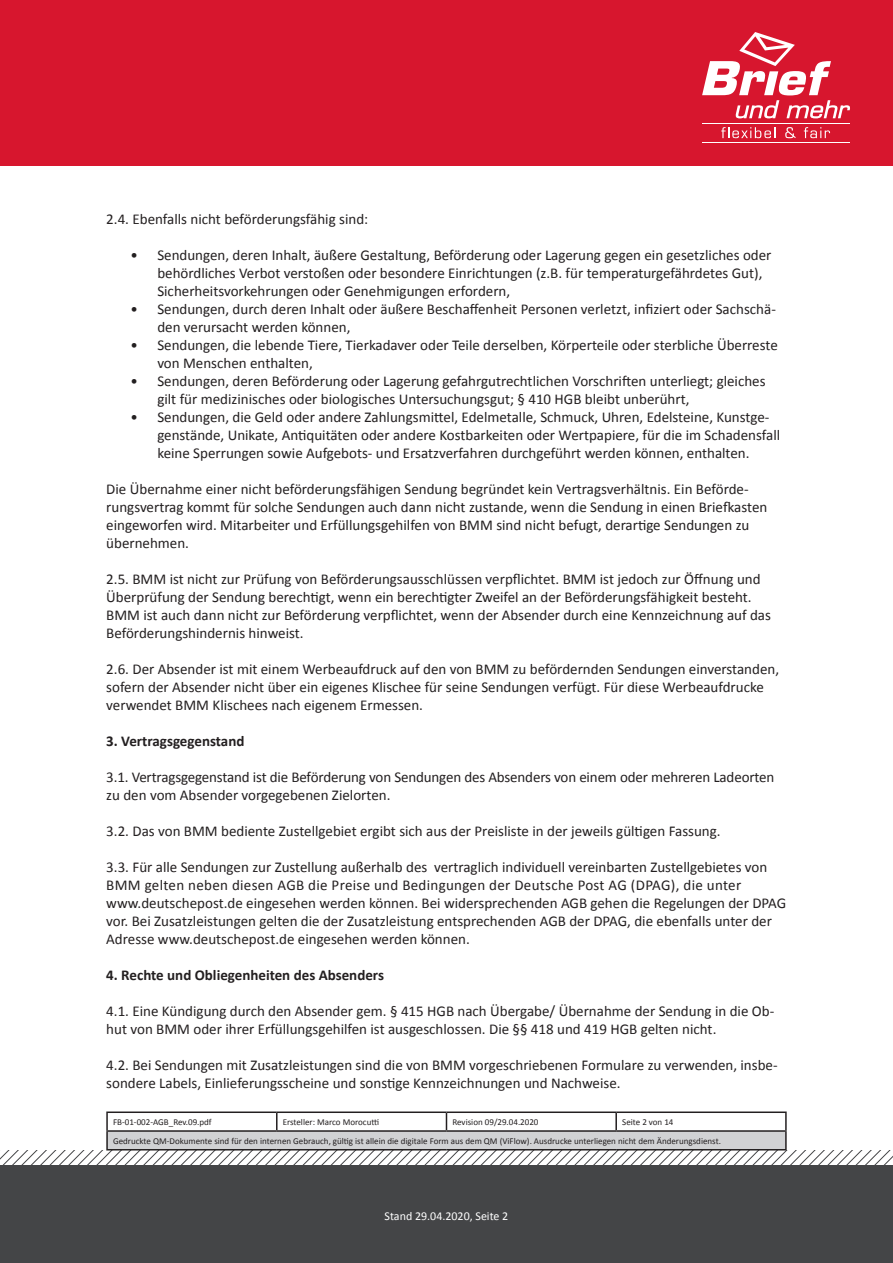
<style>
.page{position:relative;width:893px;height:1263px;background:#fff}
.page>*{position:absolute;margin:0;border:0;box-sizing:border-box;transform-origin:0 0}
.t1{font:15px/18px "Calibri";color:#231f20}
.t2{font:700 15px "Calibri";color:#231f20}
.t3{font:12px "Calibri";color:#fff}
.t4{font:9px/18.8px "Calibri";color:#231f20}
</style>
<div class="page">
<div style="left:0;top:1165px;width:893px;height:98px;background:#444547"></div>
<div style="left:0;top:0;width:893px;height:166px;background:#d7162e"></div>
<svg style="left:702px;top:32px;width:148px;height:86px"></svg>
<hr style="left:702px;top:124px;width:148px;height:1px;background:#fff">
<hr style="left:702px;top:142px;width:148px;height:1px;background:#fff">
<svg style="left:721px;top:127px;width:54px;height:11px"></svg>
<svg style="left:785px;top:127px;width:11px;height:11px"></svg>
<svg style="left:804px;top:127px;width:26px;height:11px"></svg>
<hr style="left:106px;top:1111px;width:171px;height:2px;background:#231f20">
<hr style="left:277px;top:1111px;width:169px;height:2px;background:#231f20">
<hr style="left:446px;top:1111px;width:170px;height:2px;background:#231f20">
<hr style="left:616px;top:1111px;width:171px;height:2px;background:#231f20">
<svg style="left:0;top:1113px;width:893px;height:52px"></svg>
<hr style="left:106px;top:1149px;width:171px;height:1px;background:#231f20">
<hr style="left:277px;top:1149px;width:169px;height:1px;background:#231f20">
<hr style="left:446px;top:1149px;width:170px;height:1px;background:#231f20">
<hr style="left:616px;top:1149px;width:171px;height:1px;background:#231f20">
<p class="t1" style="left:106px;top:210px;width:263px">2.4. Ebenfalls nicht beförderungsfähig sind:</p>
<p class="t1" style="left:157px;top:246px;width:616px;text-indent:-27px">• Sendungen, deren Inhalt, äußere Gestaltung, Beförderung oder Lagerung gegen ein gesetzliches oder behördliches Verbot verstoßen oder besondere Einrichtungen (z.B. für temperaturgefährdetes Gut),<br>Sicherheitsvorkehrungen oder Genehmigungen erfordern,</p>
<p class="t1" style="left:157px;top:300px;width:620px;text-indent:-27px">• Sendungen, durch deren Inhalt oder äußere Beschaffenheit Personen verletzt, infiziert oder Sachschä&shy;den verursacht werden können,</p>
<p class="t1" style="left:157px;top:336px;width:622px;text-indent:-27px">• Sendungen, die lebende Tiere, Tierkadaver oder Teile derselben, Körperteile oder sterbliche Überreste von Menschen enthalten,</p>
<p class="t1" style="left:157px;top:372px;width:610px;text-indent:-27px">• Sendungen, deren Beförderung oder Lagerung gefahrgutrechtlichen Vorschriften unterliegt; gleiches gilt für medizinisches oder biologisches Untersuchungsgut; § 410 HGB bleibt unberührt,</p>
<p class="t1" style="left:157px;top:408px;width:624px;text-indent:-27px">• Sendungen, die Geld oder andere Zahlungsmittel, Edelmetalle, Schmuck, Uhren, Edelsteine, Kunstge&shy;genstände, Unikate, Antiquitäten oder andere Kostbarkeiten oder Wertpapiere, für die im Schadensfall keine Sperrungen sowie Aufgebots- und Ersatzverfahren durchgeführt werden können, enthalten.</p>
<p class="t1" style="left:106px;top:480px;width:663px">Die Übernahme einer nicht beförderungsfähigen Sendung begründet kein Vertragsverhältnis. Ein Beförde&shy;rungsvertrag kommt für solche Sendungen auch dann nicht zustande, wenn die Sendung in einen Briefkasten eingeworfen wird. Mitarbeiter und Erfüllungsgehilfen von BMM sind nicht befugt, derartige Sendungen zu übernehmen.</p>
<p class="t1" style="left:106px;top:570px;width:666px">2.5. BMM ist nicht zur Prüfung von Beförderungsausschlüssen verpflichtet. BMM ist jedoch zur Öffnung und Überprüfung der Sendung berechtigt, wenn ein berechtigter Zweifel an der Beförderungsfähigkeit besteht.<br>BMM ist auch dann nicht zur Beförderung verpflichtet, wenn der Absender durch eine Kennzeichnung auf das Beförderungshindernis hinweist.</p>
<p class="t1" style="left:106px;top:660px;width:674px">2.6. Der Absender ist mit einem Werbeaufdruck auf den von BMM zu befördernden Sendungen einverstanden, sofern der Absender nicht über ein eigenes Klischee für seine Sendungen verfügt. Für diese Werbeaufdrucke verwendet BMM Klischees nach eigenem Ermessen.</p>
<p class="t2" style="left:106px;top:731px;width:140px">3. Vertragsgegenstand</p>
<p class="t1" style="left:106px;top:768px;width:670px">3.1. Vertragsgegenstand ist die Beförderung von Sendungen des Absenders von einem oder mehreren Ladeorten zu den vom Absender vorgegebenen Zielorten.</p>
<p class="t1" style="left:106px;top:822px;width:616px">3.2. Das von BMM bediente Zustellgebiet ergibt sich aus der Preisliste in der jeweils gültigen Fassung.</p>
<p class="t1" style="left:106px;top:858px;width:681px">3.3. Für alle Sendungen zur Zustellung außerhalb des vertraglich individuell vereinbarten Zustellgebietes von BMM gelten neben diesen AGB die Preise und Bedingungen der Deutsche Post AG (DPAG), die unter www.deutschepost.de eingesehen werden können. Bei widersprechenden AGB gehen die Regelungen der DPAG vor. Bei Zusatzleistungen gelten die der Zusatzleistung entsprechenden AGB der DPAG, die ebenfalls unter der Adresse www.deutschepost.de eingesehen werden können.</p>
<p class="t2" style="left:106px;top:965px;width:279px">4. Rechte und Obliegenheiten des Absenders</p>
<p class="t1" style="left:106px;top:1002px;width:669px">4.1. Eine Kündigung durch den Absender gem. § 415 HGB nach Übergabe/ Übernahme der Sendung in die Ob&shy;hut von BMM oder ihrer Erfüllungsgehilfen ist ausgeschlossen. Die §§ 418 und 419 HGB gelten nicht.</p>
<p class="t1" style="left:106px;top:1056px;width:673px">4.2. Bei Sendungen mit Zusatzleistungen sind die von BMM vorgeschriebenen Formulare zu verwenden, insbe&shy;sondere Labels, Einlieferungsscheine und sonstige Kennzeichnungen und Nachweise.</p>
<p class="t4" style="left:113px;top:1113px;width:100px">FB-01-002-AGB_Rev.09.pdf</p>
<p class="t4" style="left:283px;top:1113px;width:98px">Ersteller: Marco Morocutti</p>
<p class="t4" style="left:452px;top:1113px;width:88px">Revision 09/29.04.2020</p>
<p class="t4" style="left:113px;top:1113px;width:609px;text-indent:509px">Seite 2 von 14<br>Gedruckte QM-Dokumente sind für den internen Gebrauch, gültig ist allein die digitale Form aus dem QM (ViFlow). Ausdrucke unterliegen nicht dem Änderungsdienst.</p>
<p class="t3" style="left:385px;top:1209px;width:125px">Stand 29.04.2020, Seite 2</p>
</div>
